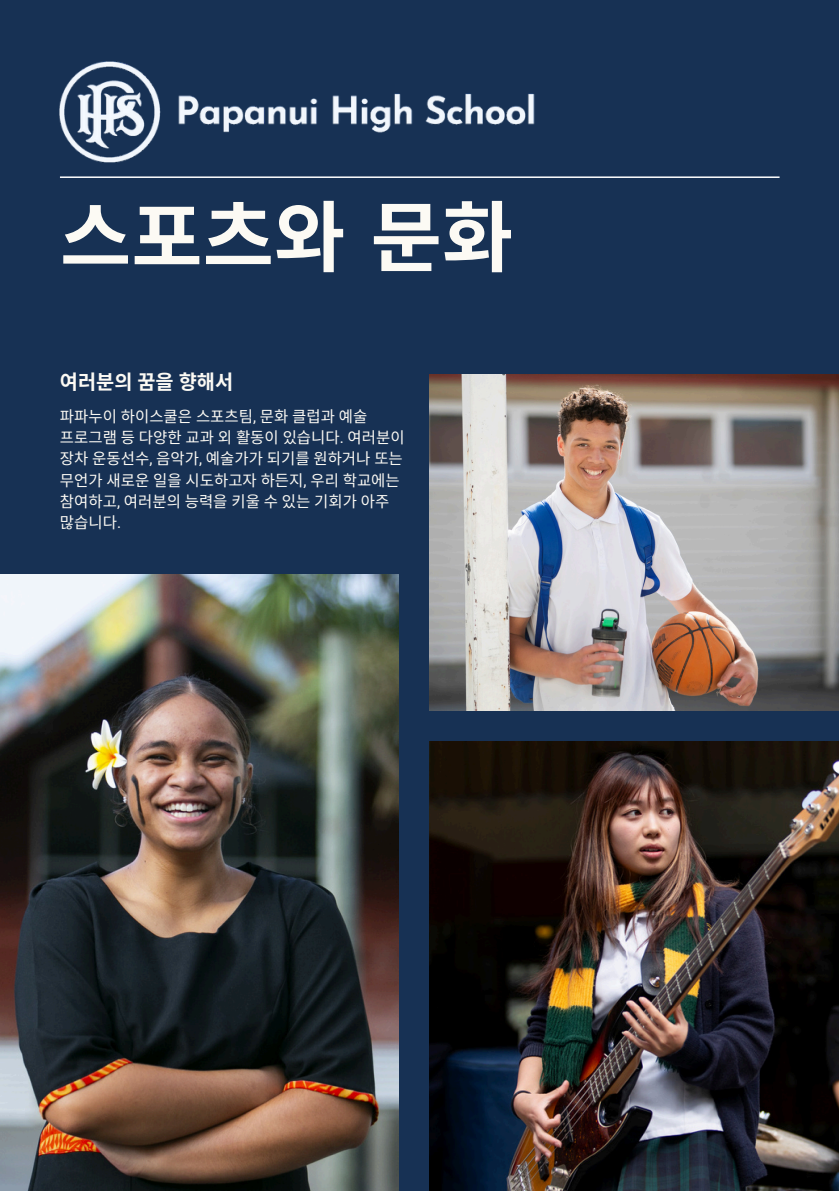
<style>
.page{position:relative;width:839px;height:1191px;background:#fff}
.page>*{position:absolute;margin:0;border:0;box-sizing:border-box;transform-origin:0 0}
.t1{font:700 77.6px "Noto Sans CJ Ksc";color:#fcfaf4}
.t2{font:700 19.8px "Noto Sans CJ Ksc";color:#fcfaf4}
.t3{font:15.4px/21.2px "Noto Sans CJ Ksc";color:#fcfaf4}
.s1{font-family:"Roboto"}
</style>
<div class="page">
<div style="left:0;top:0;width:838px;height:1191px;background:#173154"></div>
<img style="left:0;top:574px;width:399px;height:617px">
<img style="left:430px;top:375px;width:408px;height:335px">
<img style="left:430px;top:741px;width:408px;height:450px">
<hr style="left:60px;top:176px;width:719px;height:2px;background:#fff">
<img style="left:60px;top:62px;width:475px;height:100px">
<h1 class="t1" style="left:60px;top:176px;width:455px">스포츠와 문화</h1>
<p class="t2" style="left:60px;top:366px;width:175px">여러분의 꿈을 향해서</p>
<h2 class="t3" style="left:60px;top:405px;width:309px">파파누이 하이스쿨은 스포츠팀<span class="s1">,</span> 문화 클럽과 예술</h2>
<p class="t3" style="left:60px;top:426px;width:346px">프로그램 등 다양한 교과 외 활동이 있습니다<span class="s1">.</span> 여러분이</p>
<p class="t3" style="left:60px;top:447px;width:344px">장차 운동선수<span class="s1">,</span> 음악가<span class="s1">,</span> 예술가가 되기를 원하거나 또는 무언가 새로운 일을 시도하고자 하든지<span class="s1">,</span> 우리 학교에는 참여하고<span class="s1">,</span> 여러분의 능력을 키울 수 있는 기회가 아주</p>
<p class="t3" style="left:60px;top:511px;width:63px">많습니다<span class="s1">.</span></p>
</div>
